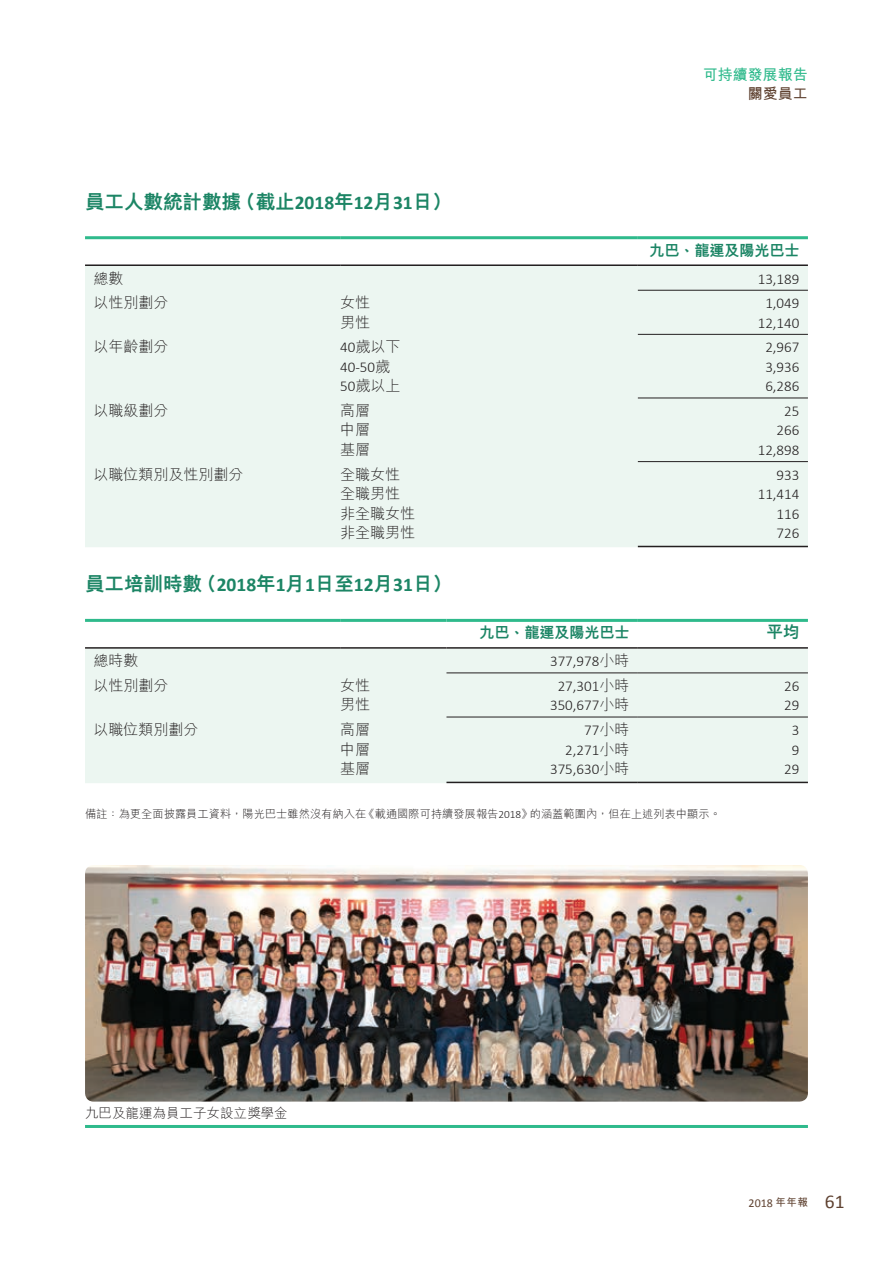
<style>
.page{position:relative;width:893px;height:1263px;background:#fff}
.page>*{position:absolute;margin:0;border:0;box-sizing:border-box;transform-origin:0 0}
.t1{font:800 19.5px "M Hei HK";color:#1c8565}
.t2{font:800 16.5px "M Hei HK";color:#1c8565}
.t3{font:300 15px "Calibri";color:#231f20}
.t4{font:300 15px "M Hei HK";color:#231f20}
.t5{font:800 15px "M Hei HK";color:#1c8565}
.t6{font:700 15px "M Hei HK";color:#2fba8c}
.t7{font:700 15px "M Hei HK";color:#5f4231}
.t8{font:300 13.5px "M Hei HK";color:#231f20}
.t9{font:12px "Calibri";color:#5f4231}
.t10{font:300 11.25px "M Hei HK";color:#231f20}
.s1{font-family:"Calibri";font-weight:700}
.s2{font-family:"Calibri"}
.s3{font-family:"M Hei HK"}
.s4{font-family:"M Hei HK";font-weight:700;font-size:10.5px}
.s5{font-size:19.5px}
</style>
<div class="page">
<div style="left:85px;top:266px;width:723px;height:281px;background:#ecf6f1"></div>
<hr style="left:85px;top:236px;width:255px;height:3px;background:#2fba8c">
<hr style="left:340px;top:236px;width:298px;height:3px;background:#2fba8c">
<hr style="left:638px;top:236px;width:170px;height:3px;background:#2fba8c">
<hr style="left:85px;top:264px;width:255px;height:2px;background:#231f20">
<hr style="left:340px;top:264px;width:298px;height:2px;background:#231f20">
<hr style="left:638px;top:264px;width:170px;height:2px;background:#231f20">
<hr style="left:638px;top:290px;width:170px;height:1px;background:#231f20">
<hr style="left:638px;top:334px;width:170px;height:1px;background:#231f20">
<hr style="left:638px;top:398px;width:170px;height:1px;background:#231f20">
<hr style="left:638px;top:461px;width:170px;height:1px;background:#231f20">
<hr style="left:638px;top:546px;width:170px;height:1px;background:#231f20">
<div style="left:85px;top:649px;width:723px;height:134px;background:#ecf6f1"></div>
<hr style="left:85px;top:619px;width:255px;height:3px;background:#2fba8c">
<hr style="left:340px;top:619px;width:106px;height:3px;background:#2fba8c">
<hr style="left:446px;top:619px;width:192px;height:3px;background:#2fba8c">
<hr style="left:638px;top:619px;width:170px;height:3px;background:#2fba8c">
<hr style="left:85px;top:647px;width:255px;height:2px;background:#231f20">
<hr style="left:340px;top:647px;width:106px;height:2px;background:#231f20">
<hr style="left:446px;top:647px;width:192px;height:2px;background:#231f20">
<hr style="left:638px;top:647px;width:170px;height:2px;background:#231f20">
<hr style="left:446px;top:672px;width:192px;height:1px;background:#231f20">
<hr style="left:638px;top:672px;width:170px;height:1px;background:#231f20">
<hr style="left:446px;top:717px;width:192px;height:1px;background:#231f20">
<hr style="left:638px;top:717px;width:170px;height:1px;background:#231f20">
<hr style="left:446px;top:782px;width:192px;height:1px;background:#231f20">
<hr style="left:638px;top:782px;width:170px;height:1px;background:#231f20">
<img style="left:85px;top:865px;width:723px;height:236px">
<hr style="left:85px;top:1125px;width:723px;height:3px;background:#2fba8c">
<h1 class="t1" style="left:85px;top:192px;width:368px">員工人數統計數據（截止<span class="s1">2018</span>年<span class="s1">12</span>月<span class="s1">31</span>日）</h1>
<p class="t6" style="left:703px;top:63px;width:106px">可持續發展報告</p>
<p class="t7" style="left:748px;top:83px;width:61px">關愛員工</p>
<p class="t5" style="left:649px;top:243px;width:151px">九巴、龍運及陽光巴士</p>
<p class="t4" style="left:94px;top:268px;width:31px">總數</p>
<p class="t3" style="left:758px;top:269px;width:43px">13,189</p>
<p class="t4" style="left:94px;top:292px;width:76px">以性別劃分</p>
<p class="t4" style="left:340px;top:292px;width:31px">女性</p>
<p class="t3" style="left:765px;top:294px;width:36px">1,049</p>
<p class="t4" style="left:340px;top:312px;width:31px">男性</p>
<p class="t3" style="left:758px;top:313px;width:43px">12,140</p>
<p class="t4" style="left:94px;top:336px;width:76px">以年齡劃分</p>
<p class="t4" style="left:340px;top:336px;width:62px"><span class="s2">40</span>歲以下</p>
<p class="t3" style="left:765px;top:338px;width:36px">2,967</p>
<p class="t3" style="left:340px;top:358px;width:52px">40-50<span class="s3">歲</span></p>
<p class="t3" style="left:765px;top:358px;width:36px">3,936</p>
<p class="t4" style="left:340px;top:375px;width:62px"><span class="s2">50</span>歲以上</p>
<p class="t3" style="left:765px;top:377px;width:36px">6,286</p>
<p class="t4" style="left:94px;top:400px;width:76px">以職級劃分</p>
<p class="t4" style="left:340px;top:400px;width:31px">高層</p>
<p class="t3" style="left:784px;top:402px;width:17px">25</p>
<p class="t4" style="left:340px;top:419px;width:31px">中層</p>
<p class="t3" style="left:777px;top:421px;width:24px">266</p>
<p class="t4" style="left:340px;top:439px;width:31px">基層</p>
<p class="t3" style="left:758px;top:441px;width:43px">12,898</p>
<p class="t4" style="left:94px;top:463px;width:151px">以職位類別及性別劃分</p>
<p class="t4" style="left:340px;top:463px;width:62px">全職女性</p>
<p class="t3" style="left:777px;top:465px;width:24px">933</p>
<p class="t4" style="left:340px;top:483px;width:62px">全職男性</p>
<p class="t3" style="left:758px;top:485px;width:43px">11,414</p>
<p class="t4" style="left:340px;top:502px;width:76px">非全職女性</p>
<p class="t3" style="left:777px;top:504px;width:24px">116</p>
<p class="t4" style="left:340px;top:522px;width:76px">非全職男性</p>
<p class="t3" style="left:777px;top:524px;width:24px">726</p>
<h1 class="t1" style="left:85px;top:574px;width:368px">員工培訓時數（<span class="s1">2018</span>年<span class="s1">1</span>月<span class="s1">1</span>日至<span class="s1">12</span>月<span class="s1">31</span>日）</h1>
<p class="t5" style="left:479px;top:625px;width:151px">九巴、龍運及陽光巴士</p>
<p class="t2" style="left:766px;top:624px;width:34px">平均</p>
<p class="t4" style="left:94px;top:650px;width:46px">總時數</p>
<p class="t3" style="left:550px;top:652px;width:81px">377,978<span class="s3">小時</span></p>
<p class="t4" style="left:94px;top:675px;width:76px">以性別劃分</p>
<p class="t4" style="left:340px;top:675px;width:31px">女性</p>
<p class="t3" style="left:558px;top:677px;width:73px">27,301<span class="s3">小時</span></p>
<p class="t3" style="left:784px;top:677px;width:17px">26</p>
<p class="t4" style="left:340px;top:694px;width:31px">男性</p>
<p class="t3" style="left:550px;top:696px;width:81px">350,677<span class="s3">小時</span></p>
<p class="t3" style="left:784px;top:696px;width:17px">29</p>
<p class="t4" style="left:94px;top:719px;width:107px">以職位類別劃分</p>
<p class="t4" style="left:340px;top:719px;width:31px">高層</p>
<p class="t3" style="left:584px;top:721px;width:47px">77<span class="s3">小時</span></p>
<p class="t3" style="left:792px;top:721px;width:9px">3</p>
<p class="t4" style="left:340px;top:738px;width:31px">中層</p>
<p class="t3" style="left:565px;top:740px;width:66px">2,271<span class="s3">小時</span></p>
<p class="t3" style="left:792px;top:740px;width:9px">9</p>
<p class="t4" style="left:340px;top:758px;width:31px">基層</p>
<p class="t3" style="left:550px;top:760px;width:81px">375,630<span class="s3">小時</span></p>
<p class="t3" style="left:784px;top:760px;width:17px">29</p>
<p class="t10" style="left:85px;top:806px;width:637px">備註：為更全面披露員工資料，陽光巴士雖然沒有納入在《載通國際可持續發展報告<span class="s2">2018</span>》的涵蓋範圍內，但在上述列表中顯示。</p>
<p class="t8" style="left:85px;top:1103px;width:204px">九巴及龍運為員工子女設立獎學金</p>
<p class="t9" style="left:749px;top:1195px;width:98px">2018 <span class="s4">年年報</span> <span class="s5">61</span></p>
</div>
